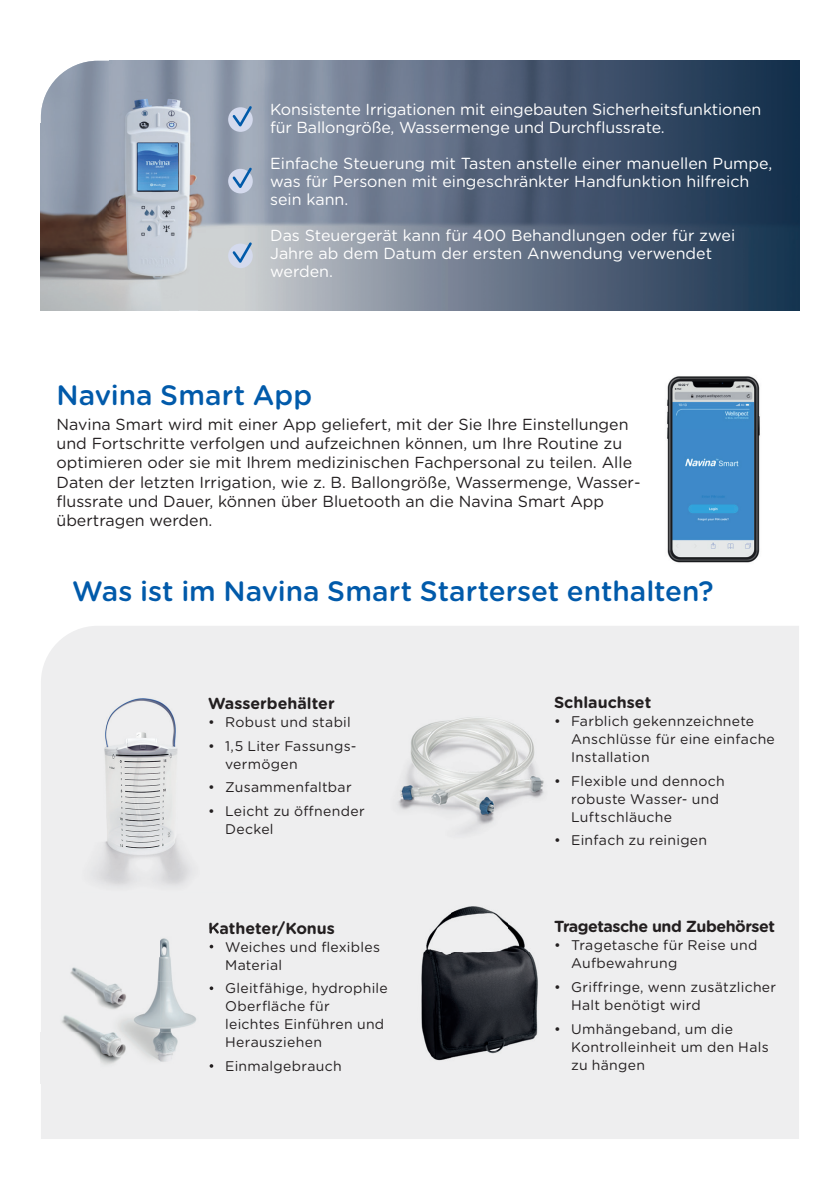
<style>
.page{position:relative;width:840px;height:1191px;background:#fff}
.page>*{position:absolute;margin:0;border:0;box-sizing:border-box;transform-origin:0 0}
.t1{font:500 28px "Gotham Rounded";color:#015aaa}
.t2{font:16px/19.2px "Gotham Rounded";color:#231f20}
.t3{font:16px/18px "Gotham Rounded";color:#fff}
.t4{font:700 16px "Gotham Rounded";letter-spacing:-.005em;color:#231f20}
.t5{font:700 16px "Gotham Rounded";letter-spacing:-.03em;color:#231f20}
.t6{font:14px/18px "Gotham Rounded";letter-spacing:.02em;color:#231f20}
</style>
<div class="page">
<img style="left:41px;top:61px;width:757px;height:187px">
<img style="left:247px;top:61px;width:551px;height:62px">
<img style="left:41px;top:248px;width:157px;height:62px">
<img style="left:454px;top:310px;width:69px;height:1px">
<img style="left:523px;top:310px;width:69px;height:1px">
<img style="left:592px;top:310px;width:69px;height:1px">
<img style="left:661px;top:310px;width:68px;height:1px">
<img style="left:729px;top:310px;width:69px;height:1px">
<img style="left:198px;top:248px;width:600px;height:62px">
<img style="left:667px;top:376px;width:93px;height:187px">
<svg style="left:228px;top:107px;width:24px;height:25px"></svg>
<svg style="left:230px;top:104px;width:24px;height:26px"></svg>
<svg style="left:228px;top:169px;width:24px;height:24px"></svg>
<svg style="left:230px;top:165px;width:24px;height:27px"></svg>
<div style="left:228px;top:243px;width:24px;height:25px;background:#d4daed;border-radius:50%"></div>
<svg style="left:230px;top:240px;width:24px;height:26px"></svg>
<div style="left:41px;top:626px;width:757px;height:513px;background:#eeeeef"></div>
<img style="left:77px;top:692px;width:175px;height:201px">
<img style="left:375px;top:705px;width:185px;height:136px">
<img style="left:394px;top:898px;width:170px;height:163px">
<img style="left:40px;top:930px;width:179px;height:153px">
<svg style="left:209px;top:930px;width:10px;height:5px"></svg>
<svg style="left:209px;top:944px;width:6px;height:7px"></svg>
<svg style="left:209px;top:986px;width:6px;height:7px"></svg>
<svg style="left:209px;top:1064px;width:6px;height:6px"></svg>
<img style="left:59px;top:956px;width:73px;height:54px">
<p class="t3" style="left:270px;top:99px;width:492px">Konsistente Irrigationen mit eingebauten Sicherheitsfunktionen für Ballongröße, Wassermenge und Durchflussrate.</p>
<p class="t3" style="left:270px;top:153px;width:503px">Einfache Steuerung mit Tasten anstelle einer manuellen Pumpe, was für Personen mit eingeschränkter Handfunktion hilfreich sein kann.</p>
<p class="t3" style="left:270px;top:225px;width:466px">Das Steuergerät kann für 400 Behandlungen oder für zwei<br>Jahre ab dem Datum der ersten Anwendung verwendet werden.</p>
<h1 class="t1" style="left:56px;top:375px;width:257px">Navina Smart App</h1>
<p class="t2" style="left:56px;top:414px;width:585px">Navina Smart wird mit einer App geliefert, mit der Sie Ihre Einstellungen und Fortschritte verfolgen und aufzeichnen können, um Ihre Routine zu optimieren oder sie mit Ihrem medizinischen Fachpersonal zu teilen. Alle Daten der letzten Irrigation, wie z. B. Ballongröße, Wassermenge, Wasser&shy;flussrate und Dauer, können über Bluetooth an die Navina Smart App übertragen werden.</p>
<h1 class="t1" style="left:72px;top:571px;width:642px">Was ist im Navina Smart Starterset enthalten?</h1>
<p class="t4" style="left:208px;top:691px;width:128px">Wasserbehälter</p>
<p class="t6" style="left:208px;top:712px;width:144px">• Robust und stabil</p>
<p class="t6" style="left:225px;top:736px;width:133px;text-indent:-17px">• 1,5 Liter Fassungs&shy;vermögen</p>
<p class="t6" style="left:208px;top:778px;width:145px">• Zusammenfaltbar</p>
<p class="t6" style="left:225px;top:801px;width:141px;text-indent:-17px">• Leicht zu öffnender<br>Deckel</p>
<p class="t4" style="left:208px;top:916px;width:128px">Katheter/Konus</p>
<p class="t6" style="left:225px;top:937px;width:156px;text-indent:-17px">• Weiches und flexibles<br>Material</p>
<p class="t6" style="left:225px;top:978px;width:164px;text-indent:-17px">• Gleitfähige, hydrophile<br>Oberfläche für leichtes Einführen und<br>Herausziehen</p>
<p class="t6" style="left:208px;top:1056px;width:135px">• Einmalgebrauch</p>
<p class="t4" style="left:553px;top:690px;width:99px">Schlauchset</p>
<p class="t6" style="left:570px;top:711px;width:205px;text-indent:-17px">• Farblich gekennzeichnete<br>Anschlüsse für eine einfache<br>Installation</p>
<p class="t6" style="left:570px;top:771px;width:155px;text-indent:-17px">• Flexible und dennoch robuste Wasser- und<br>Luftschläuche</p>
<p class="t6" style="left:553px;top:830px;width:155px">• Einfach zu reinigen</p>
<p class="t5" style="left:553px;top:915px;width:222px">Tragetasche und Zubehörset</p>
<p class="t6" style="left:570px;top:935px;width:188px;text-indent:-17px">• Tragetasche für Reise und<br>Aufbewahrung</p>
<p class="t6" style="left:570px;top:977px;width:206px;text-indent:-17px">• Griffringe, wenn zusätzlicher<br>Halt benötigt wird</p>
<p class="t6" style="left:570px;top:1019px;width:199px;text-indent:-17px">• Umhängeband, um die<br>Kontrolleinheit um den Hals zu hängen</p>
</div>
